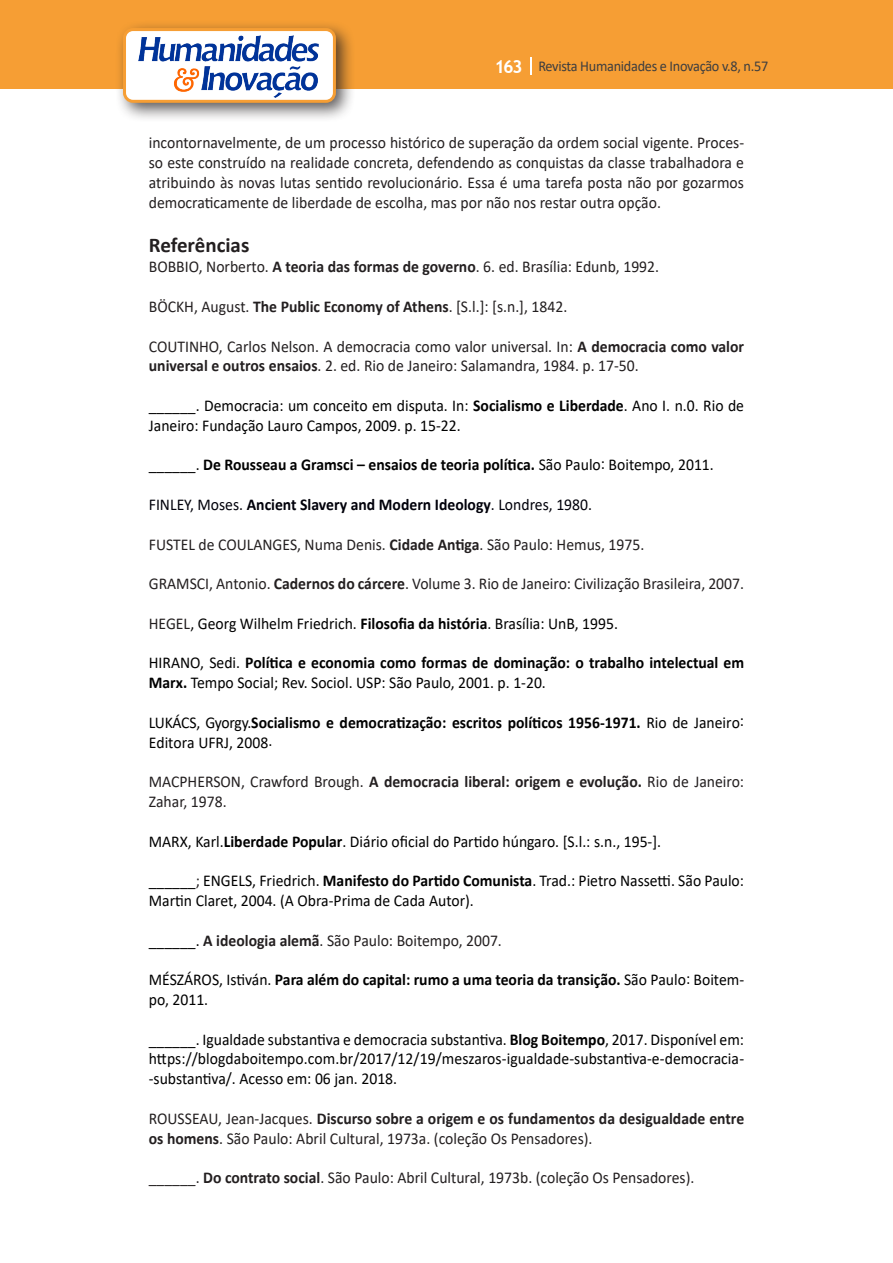
<style>
.page{position:relative;width:893px;height:1263px;background:#fff}
.page>*{position:absolute;margin:0;border:0;box-sizing:border-box;transform-origin:0 0}
.Titulo_2{font:700 21px "Calibri";color:#231f20}
.Texto{font:16.5px/19.8px "Calibri";color:#231f20;scale:.95 1}
.Texto-2{font:16.5px/19.8px "Calibri";color:#000;scale:.95 1}
.Texto-3{font:700 16.5px/19.8px "Calibri";color:#000;scale:.95 1}
.Texto-4{font:700 16.5px "Calibri";color:#00000a;scale:.95 1}
.t1{font:15px "Calibri";letter-spacing:-.02em;color:#3e3e3f;scale:.95 1}
.s1{font-family:"Trebuchet MS";font-weight:700;font-size:18px;color:#fff}
.s2{font-weight:700}
.s3{font-weight:400}
.s4{color:#231f20}
.s5{color:#000}
</style>
<div class="page">
<div style="left:0;top:0;width:893px;height:88px;background:#f69e34"></div>
<svg style="left:530px;top:57px;width:2px;height:18px"></svg>
<div style="left:115px;top:20px;width:241px;height:103px;background:#231f20;opacity:.75"></div>
<div style="left:125px;top:30px;width:209px;height:71px;background:#fff;border-radius:9px"></div>
<img style="left:138px;top:35px;width:181px;height:62px">
<div style="left:123px;top:28px;width:213px;height:75px;border:3px solid #f69e34;border-radius:9px"></div>
<p class="t1" style="left:495px;top:56px;width:290px"><span class="s1">163</span> Revista Humanidades e Inovação v.8, n.57</p>
<p class="Texto" style="left:149px;top:133px;width:628px;text-align:justify">incontornavelmente, de um processo histórico de superação da ordem social vigente. Proces&shy;so este construído na realidade concreta, defendendo as conquistas da classe trabalhadora e atribuindo às novas lutas sentido revolucionário. Essa é uma tarefa posta não por gozarmos democraticamente de liberdade de escolha, mas por não nos restar outra opção.</p>
<p class="Titulo_2" style="left:149px;top:231px;width:102px">Referências</p>
<p class="Texto" style="left:149px;top:256px;width:539px">BOBBIO, Norberto. <span class="s2">A teoria das formas de governo</span>. 6. ed. Brasília: Edunb, 1992.</p>
<p class="Texto" style="left:149px;top:296px;width:442px">BÖCKH, August. <span class="s2">The Public Economy of Athens</span>. [S.l.]: [s.n.], 1842.</p>
<p class="Texto" style="left:149px;top:336px;width:628px">COUTINHO, Carlos Nelson. A democracia como valor universal. In: <span class="s2">A democracia como valor universal e outros ensaios</span>. 2. ed. Rio de Janeiro: Salamandra, 1984. p. 17-50.</p>
<p class="Texto-2" style="left:149px;top:395px;width:628px">______. Democracia: um conceito em disputa. In: <span class="s2">Socialismo e Liberdade</span>. Ano I. n.0. Rio de<br>Janeiro: Fundação Lauro Campos, 2009. p. 15-22.</p>
<p class="Texto-3" style="left:149px;top:455px;width:596px"><span class="s3">______.</span> De Rousseau a Gramsci – ensaios de teoria política. <span class="s3">São Paulo: Boitempo, 2011.</span></p>
<p class="Texto-4" style="left:149px;top:493px;width:468px"><span class="s3">FINLEY, Moses.</span> Ancient Slavery and Modern Ideology<span class="s3">. Londres, 1980.</span></p>
<p class="Texto" style="left:149px;top:534px;width:523px">FUSTEL de COULANGES, Numa Denis. <span class="s2">Cidade Antiga</span>. São Paulo: Hemus, 1975.</p>
<p class="Texto" style="left:149px;top:573px;width:628px">GRAMSCI, Antonio. <span class="s2">Cadernos do cárcere</span>. Volume 3. Rio de Janeiro: Civilização Brasileira, 2007.</p>
<p class="Texto-2" style="left:149px;top:613px;width:495px"><span class="s4">HEGEL</span>, Georg Wilhelm Friedrich. <span class="s2">Filosofia da história</span>. Brasília: UnB, 1995.</p>
<p class="Texto-3" style="left:149px;top:653px;width:628px"><span class="s3">HIRANO, Sedi.</span> Política e economia como formas de dominação: o trabalho intelectual em<br>Marx. <span class="s3">Tempo Social; Rev. Sociol. USP: São Paulo, 2001. p. 1-20.</span></p>
<p class="Texto-3" style="left:149px;top:712px;width:628px"><span class="s3">LUKÁCS, Gyorgy.</span>Socialismo e democratização: escritos políticos 1956-1971. <span class="s3">Rio de Janeiro:<br>Editora UFRJ, 2008.</span></p>
<p class="Texto" style="left:149px;top:771px;width:628px">MACPHERSON, Crawford Brough. <span class="s2">A democracia liberal: origem e evolução.</span> Rio de Janeiro:<br>Zahar, 1978.</p>
<p class="Texto-2" style="left:149px;top:831px;width:541px">MARX, Karl.<span class="s2">Liberdade Popular</span>. Diário oficial do Partido húngaro. [S.l.: s.n., 195-].</p>
<p class="Texto-2" style="left:149px;top:870px;width:628px">______<span class="s4">;</span> ENGELS, Friedrich. <span class="s2">Manifesto do Partido Comunista</span>. Trad.: Pietro Nassetti. São Paulo:<br>Martin Claret, 2004. (A Obra-Prima de Cada Autor).</p>
<p class="Texto" style="left:149px;top:930px;width:373px"><span class="s5">______.</span> <span class="s2">A ideologia alemã</span>. São Paulo: Boitempo, 2007.</p>
<p class="Texto-3" style="left:149px;top:969px;width:628px"><span class="s3">MÉSZÁROS, Istiván.</span> Para além do capital: rumo a uma teoria da transição. <span class="s3">São Paulo: Boitem&shy;po, 2011.</span></p>
<p class="Texto-2" style="left:149px;top:1029px;width:628px;text-align:justify">______. Igualdade substantiva e democracia substantiva. <span class="s2">Blog Boitempo</span>, 2017. Disponível em: https://blogdaboitempo.com.br/2017/12/19/meszaros-igualdade-substantiva-e-democracia--substantiva/. Acesso em: 06 jan. 2018.</p>
<p class="Texto" style="left:149px;top:1108px;width:628px">ROUSSEAU, Jean-Jacques. <span class="s2">Discurso sobre a origem e os fundamentos da desigualdade entre os homens</span>. São Paulo: Abril Cultural, 1973a. (coleção Os Pensadores).</p>
<p class="Texto" style="left:149px;top:1167px;width:576px">______. <span class="s2">Do contrato social</span>. São Paulo: Abril Cultural, 1973b. (coleção Os Pensadores).</p>
</div>
